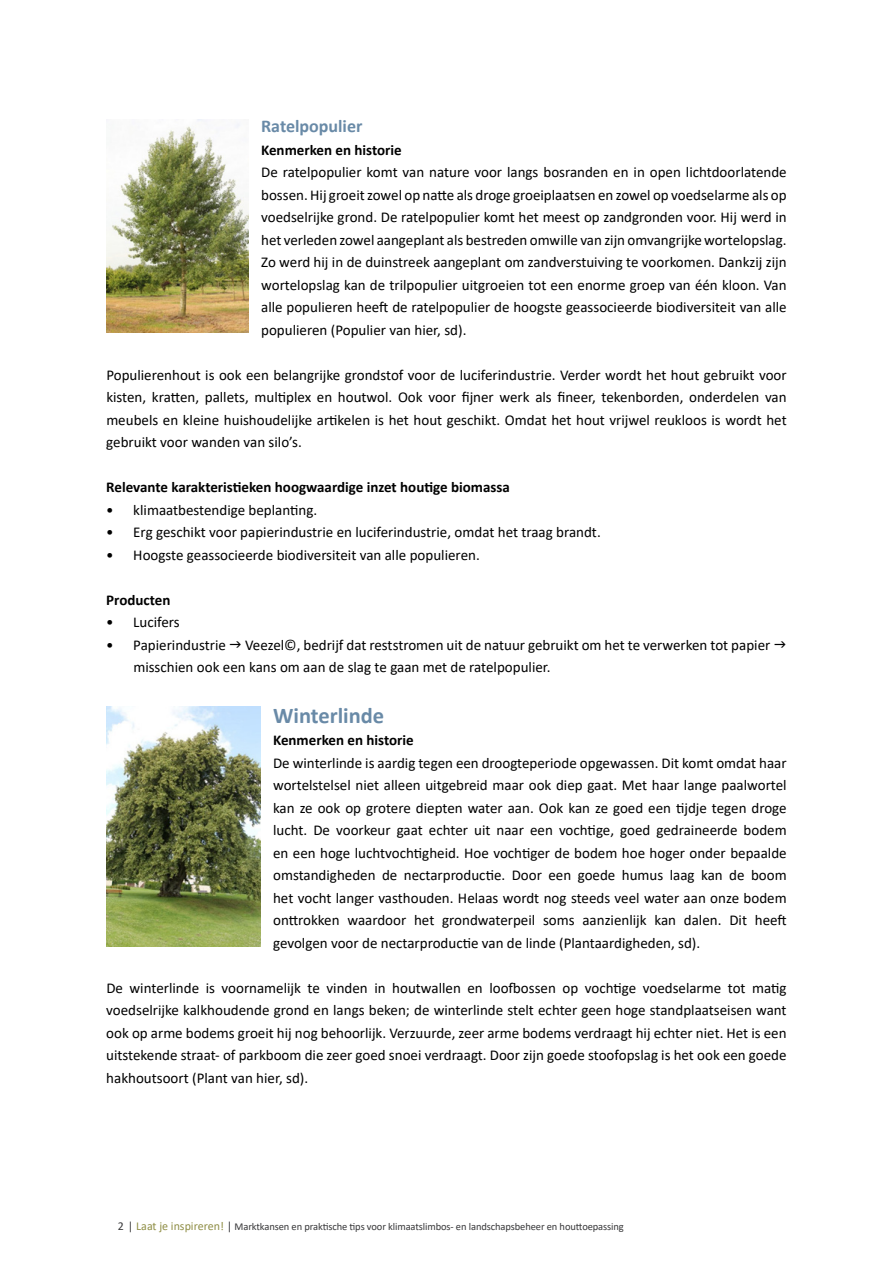
<style>
.page{position:relative;width:893px;height:1263px;background:#fff}
.page>*{position:absolute;margin:0;border:0;box-sizing:border-box;transform-origin:0 0}
.t1{font:700 22.5px "Calibri";color:#698aa7}
.t2{font:700 18px "Calibri";color:#698aa7}
.t3{font:15px/22.5px "Calibri";color:#000;text-align:justify}
.t4{font:700 15px "Calibri";color:#000}
.t5{font:10.5px "Calibri";letter-spacing:-.01em;color:#38383a}
.s1{font-size:12px}
.s2{font-size:12px;color:#908f47}
</style>
<div class="page">
<img style="left:107px;top:119px;width:141px;height:214px">
<img style="left:107px;top:706px;width:153px;height:241px">
<p class="t2" style="left:261px;top:114px;width:103px">Ratelpopulier</p>
<p class="t4" style="left:261px;top:139px;width:142px">Kenmerken en historie</p>
<p class="t3" style="left:261px;top:161px;width:527px">De ratelpopulier komt van nature voor langs bosranden en in open lichtdoorlatende bossen. Hij groeit zowel op natte als droge groeiplaatsen en zowel op voedselarme als op voedselrijke grond. De ratelpopulier komt het meest op zandgronden voor. Hij werd in het verleden zowel aangeplant als bestreden omwille van zijn omvangrijke wortelopslag.<br>Zo werd hij in de duinstreek aangeplant om zandverstuiving te voorkomen. Dankzij zijn wortelopslag kan de trilpopulier uitgroeien tot een enorme groep van één kloon. Van alle populieren heeft de ratelpopulier de hoogste geassocieerde biodiversiteit van alle populieren (Populier van hier, sd).</p>
<p class="t3" style="left:106px;top:363px;width:682px">Populierenhout is ook een belangrijke grondstof voor de luciferindustrie. Verder wordt het hout gebruikt voor kisten, kratten, pallets, multiplex en houtwol. Ook voor fijner werk als fineer, tekenborden, onderdelen van meubels en kleine huishoudelijke artikelen is het hout geschikt. Omdat het hout vrijwel reukloos is wordt het gebruikt voor wanden van silo’s.</p>
<p class="t4" style="left:106px;top:477px;width:405px">Relevante karakteristieken hoogwaardige inzet houtige biomassa</p>
<p class="t3" style="left:106px;top:498px;width:212px">• klimaatbestendige beplanting.</p>
<p class="t3" style="left:106px;top:521px;width:496px">• Erg geschikt voor papierindustrie en luciferindustrie, omdat het traag brandt.</p>
<p class="t3" style="left:106px;top:543px;width:375px">• Hoogste geassocieerde biodiversiteit van alle populieren.</p>
<p class="t4" style="left:106px;top:589px;width:66px">Producten</p>
<p class="t3" style="left:106px;top:611px;width:75px">• Lucifers</p>
<p class="t3" style="left:106px;top:633px;width:121px">• Papierindustrie</p>
<p class="t3" style="left:133px;top:633px;width:638px;text-indent:112px">Veezel©, bedrijf dat reststromen uit de natuur gebruikt om het te verwerken tot papier misschien ook een kans om aan de slag te gaan met de ratelpopulier.</p>
<h1 class="t1" style="left:273px;top:699px;width:113px">Winterlinde</h1>
<p class="t4" style="left:273px;top:730px;width:142px">Kenmerken en historie</p>
<p class="t3" style="left:273px;top:751px;width:515px">De winterlinde is aardig tegen een droogteperiode opgewassen. Dit komt omdat haar wortelstelsel niet alleen uitgebreid maar ook diep gaat. Met haar lange paalwortel kan ze ook op grotere diepten water aan. Ook kan ze goed een tijdje tegen droge lucht. De voorkeur gaat echter uit naar een vochtige, goed gedraineerde bodem en een hoge luchtvochtigheid. Hoe vochtiger de bodem hoe hoger onder bepaalde omstandigheden de nectarproductie. Door een goede humus laag kan de boom het vocht langer vasthouden. Helaas wordt nog steeds veel water aan onze bodem onttrokken waardoor het grondwaterpeil soms aanzienlijk kan dalen. Dit heeft gevolgen voor de nectarproductie van de linde (Plantaardigheden, sd).</p>
<p class="t3" style="left:106px;top:976px;width:682px">De winterlinde is voornamelijk te vinden in houtwallen en loofbossen op vochtige voedselarme tot matig voedselrijke kalkhoudende grond en langs beken; de winterlinde stelt echter geen hoge standplaatseisen want ook op arme bodems groeit hij nog behoorlijk. Verzuurde, zeer arme bodems verdraagt hij echter niet. Het is een uitstekende straat- of parkboom die zeer goed snoei verdraagt. Door zijn goede stoofopslag is het ook een goede hakhoutsoort (Plant van hier, sd).</p>
<p class="t5" style="left:118px;top:1219px;width:507px"><span class="s1">2 |</span> <span class="s2">Laat je inspireren!</span> <span class="s1">|</span> Marktkansen en praktische tips voor klimaatslimbos- en landschapsbeheer en houttoepassing</p>
</div>
